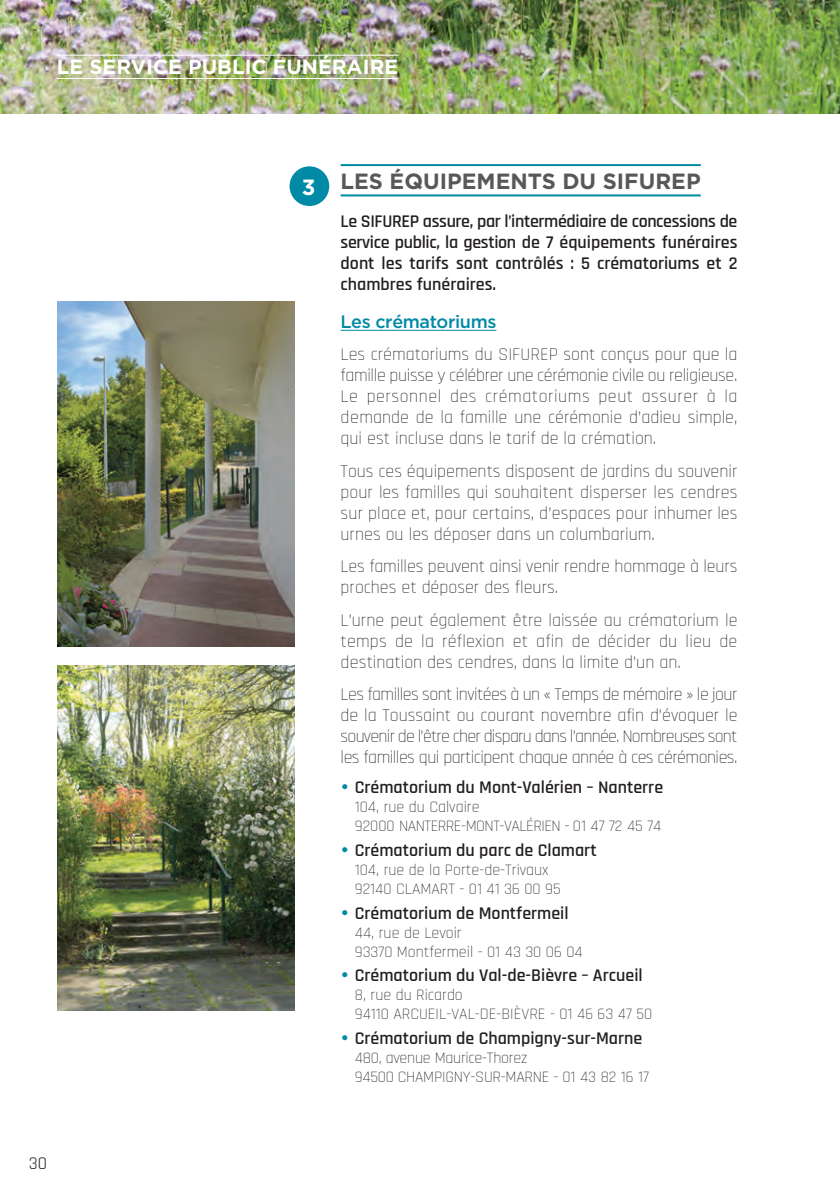
<style>
.page{position:relative;width:840px;height:1195px;background:#fff}
.page>*{position:absolute;margin:0;border:0;box-sizing:border-box;transform-origin:0 0}
.t1{font:700 22px "Gotham";color:#57585a}
.t2{font:700 22px "Gotham";color:#fff}
.t3{font:700 20.4px "Gotham";color:#fff}
.t4{font:300 18px/21px "Rajdhani";color:#231f20;text-align:justify}
.t5{font:600 18px/21px "Rajdhani";color:#231f20;text-align:justify}
.t6{font:500 18px "Gotham";letter-spacing:-.02em;color:#008aa5}
.t7{font:18px "Rajdhani";color:#231f20}
.t8{font:300 16px/19px "Rajdhani";color:#231f20}
.s1{font-family:"Gotham";font-weight:500;color:#008aa5}
</style>
<div class="page">
<div style="left:290px;top:166px;width:39px;height:40px;background:#008aa5;border-radius:50%"></div>
<img style="left:0;top:0;width:840px;height:114px">
<hr style="left:57px;top:55px;width:341px;height:1px;background:#fff">
<hr style="left:57px;top:78px;width:341px;height:1px;background:#fff">
<hr style="left:341px;top:164px;width:360px;height:2px;background:#008aa5">
<hr style="left:341px;top:194px;width:360px;height:2px;background:#008aa5">
<hr style="left:341px;top:330px;width:155px;height:1px;background:#008aa5">
<img style="left:57px;top:301px;width:237px;height:345px">
<img style="left:57px;top:665px;width:237px;height:345px">
<p class="t3" style="left:57px;top:55px;width:343px">LE SERVICE PUBLIC FUNÉRAIRE</p>
<p class="t7" style="left:29px;top:1152px;width:20px">30</p>
<p class="t2" style="left:302px;top:175px;width:15px">3</p>
<p class="t1" style="left:341px;top:168px;width:362px">LES ÉQUIPEMENTS DU SIFUREP</p>
<p class="t5" style="left:341px;top:211px;width:398px">Le SIFUREP assure, par l’intermédiaire de concessions de service public, la gestion de 7 équipements funéraires dont les tarifs sont contrôlés : 5 crématoriums et 2 chambres funéraires.</p>
<p class="t6" style="left:341px;top:311px;width:157px">Les crématoriums</p>
<p class="t4" style="left:341px;top:344px;width:398px">Les crématoriums du SIFUREP sont conçus pour que la famille puisse y célébrer une cérémonie civile ou religieuse.<br>Le personnel des crématoriums peut assurer à la demande de la famille une cérémonie d’adieu simple, qui est incluse dans le tarif de la crémation.</p>
<p class="t4" style="left:341px;top:461px;width:398px">Tous ces équipements disposent de jardins du souvenir pour les familles qui souhaitent disperser les cendres sur place et, pour certains, d’espaces pour inhumer les urnes ou les déposer dans un columbarium.</p>
<p class="t4" style="left:341px;top:556px;width:398px">Les familles peuvent ainsi venir rendre hommage à leurs proches et déposer des fleurs.</p>
<p class="t4" style="left:341px;top:609px;width:398px">L’urne peut également être laissée au crématorium le temps de la réflexion et afin de décider du lieu de destination des cendres, dans la limite d’un an.</p>
<p class="t4" style="left:341px;top:684px;width:398px">Les familles sont invitées à un « Temps de mémoire » le jour de la Toussaint ou courant novembre afin d’évoquer le souvenir de l’être cher disparu dans l’année. Nombreuses sont les familles qui participent chaque année à ces cérémonies.</p>
<p class="t5" style="left:341px;top:777px;width:324px"><span class="s1">•</span> Crématorium du Mont-Valérien – Nanterre</p>
<p class="t8" style="left:355px;top:798px;width:308px">104, rue du Calvaire<br>92000 NANTERRE-MONT-VALÉRIEN - 01 47 72 45 74</p>
<p class="t5" style="left:341px;top:840px;width:258px"><span class="s1">•</span> Crématorium du parc de Clamart</p>
<p class="t8" style="left:355px;top:860px;width:207px">104, rue de la Porte-de-Trivaux<br>92140 CLAMART - 01 41 36 00 95</p>
<p class="t5" style="left:341px;top:902px;width:230px"><span class="s1">•</span> Crématorium de Montfermeil</p>
<p class="t8" style="left:355px;top:923px;width:229px">44, rue de Levoir<br>93370 Montfermeil - 01 43 30 06 04</p>
<p class="t5" style="left:341px;top:965px;width:304px"><span class="s1">•</span> Crématorium du Val-de-Bièvre – Arcueil</p>
<p class="t8" style="left:355px;top:986px;width:299px">8, rue du Ricardo<br>94110 ARCUEIL-VAL-DE-BIÈVRE - 01 46 63 47 50</p>
<p class="t5" style="left:341px;top:1028px;width:303px"><span class="s1">•</span> Crématorium de Champigny-sur-Marne</p>
<p class="t8" style="left:355px;top:1048px;width:296px">480, avenue Maurice-Thorez<br>94500 CHAMPIGNY-SUR-MARNE - 01 43 82 16 17</p>
</div>
